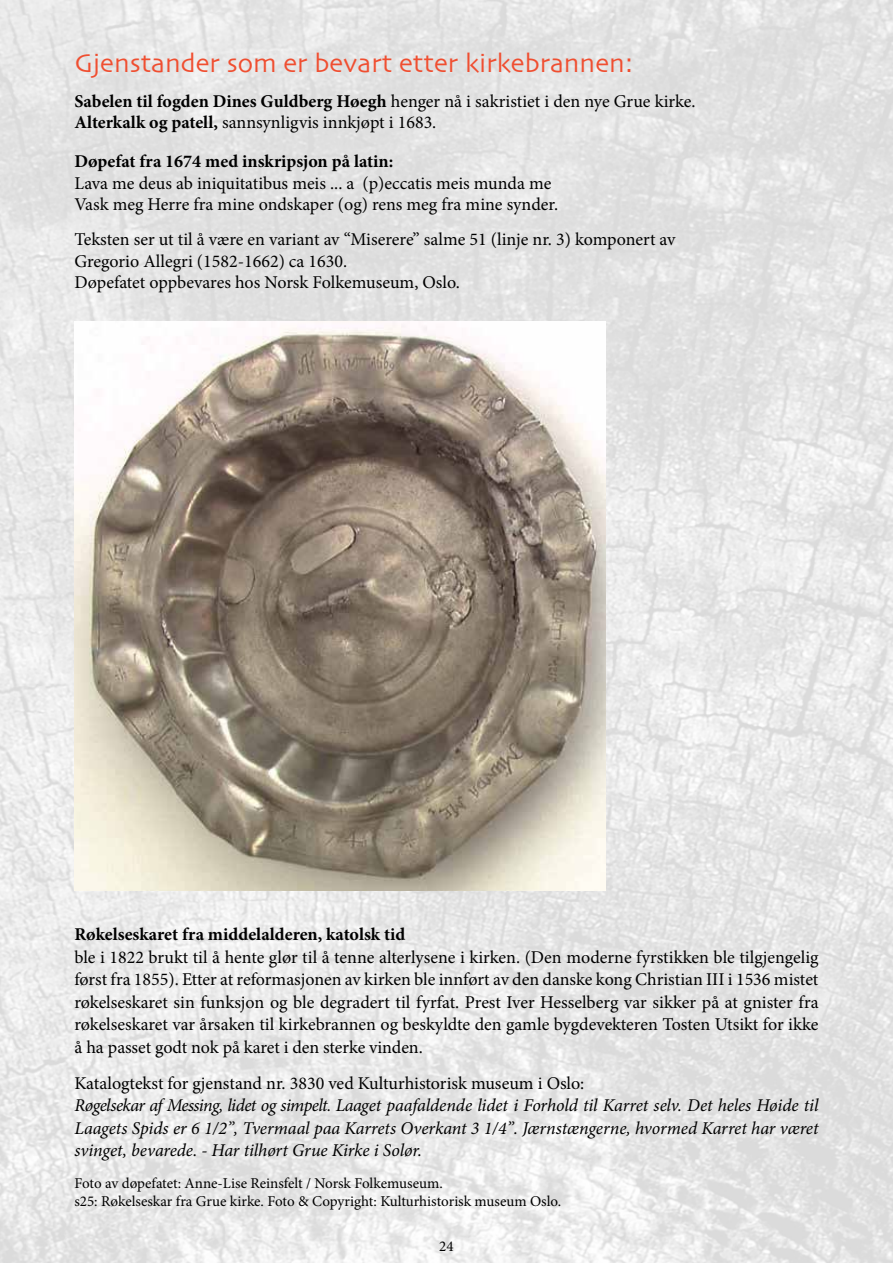
<style>
.page{position:relative;width:893px;height:1263px;background:#fff}
.page>*{position:absolute;margin:0;border:0;box-sizing:border-box;transform-origin:0 0}
.t1{font:27px "Skia";color:#f04e30}
.t2{font:18px/21.6px "Minion Pro";color:#000}
.t3{font:italic 18px/22.5px "Minion Pro";letter-spacing:-.005em;color:#000;text-align:justify}
.t4{font:700 18px "Minion Pro";color:#000}
.t5{font:15px/18px "Minion Pro";letter-spacing:-.005em;color:#000}
.s1{font-weight:700}
</style>
<div class="page">
<img style="left:0;top:0;width:893px;height:1263px">
<img style="left:74px;top:321px;width:531px;height:570px">
<h1 class="t1" style="left:74px;top:47px;width:560px">Gjenstander som er bevart etter kirkebrannen:</h1>
<p class="t2" style="left:74px;top:90px;width:623px"><span class="s1">Sabelen til fogden Dines Guldberg Høegh</span> henger nå i sakristiet i den nye Grue kirke.<br><span class="s1">Alterkalk og patell,</span> sannsynligvis innkjøpt i 1683.</p>
<p class="t4" style="left:74px;top:148px;width:320px">Døpefat fra 1674 med inskripsjon på latin:</p>
<p class="t2" style="left:74px;top:172px;width:485px">Lava me deus ab iniquitatibus meis ... a (p)eccatis meis munda me<br>Vask meg Herre fra mine ondskaper (og) rens meg fra mine synder.</p>
<p class="t2" style="left:74px;top:229px;width:603px">Teksten ser ut til å være en variant av “Miserere” salme 51 (linje nr. 3) komponert av<br>Gregorio Allegri (1582-1662) ca 1630.<br>Døpefatet oppbevares hos Norsk Folkemuseum, Oslo.</p>
<p class="t4" style="left:74px;top:922px;width:332px">Røkelseskaret fra middelalderen, katolsk tid</p>
<p class="t2" style="left:74px;top:946px;width:746px;line-height:22.5px;text-align:justify">ble i 1822 brukt til å hente glør til å tenne alterlysene i kirken. (Den moderne fyrstikken ble tilgjengelig først fra 1855). Etter at reformasjonen av kirken ble innført av den danske kong Christian III i 1536 mistet røkelseskaret sin funksjon og ble degradert til fyrfat. Prest Iver Hesselberg var sikker på at gnister fra røkelseskaret var årsaken til kirkebrannen og beskyldte den gamle bygdevekteren Tosten Utsikt for ikke å ha passet godt nok på karet i den sterke vinden.</p>
<p class="t2" style="left:74px;top:1072px;width:511px">Katalogtekst for gjenstand nr. 3830 ved Kulturhistorisk museum i Oslo:</p>
<p class="t3" style="left:74px;top:1094px;width:746px">Røgelsekar af Messing, lidet og simpelt. Laaget paafaldende lidet i Forhold til Karret selv. Det heles Høide til Laagets Spids er 6 1/2”, Tvermaal paa Karrets Overkant 3 1/4”. Jærnstængerne, hvormed Karret har været svinget, bevarede. - Har tilhørt Grue Kirke i Solør.</p>
<p class="t5" style="left:74px;top:1174px;width:488px">Foto av døpefatet: Anne-Lise Reinsfelt / Norsk Folkemuseum.<br>s25: Røkelseskar fra Grue kirke. Foto &amp; Copyright: Kulturhistorisk museum Oslo.</p>
<p class="t5" style="left:439px;top:1237px;width:16px">24</p>
</div>
